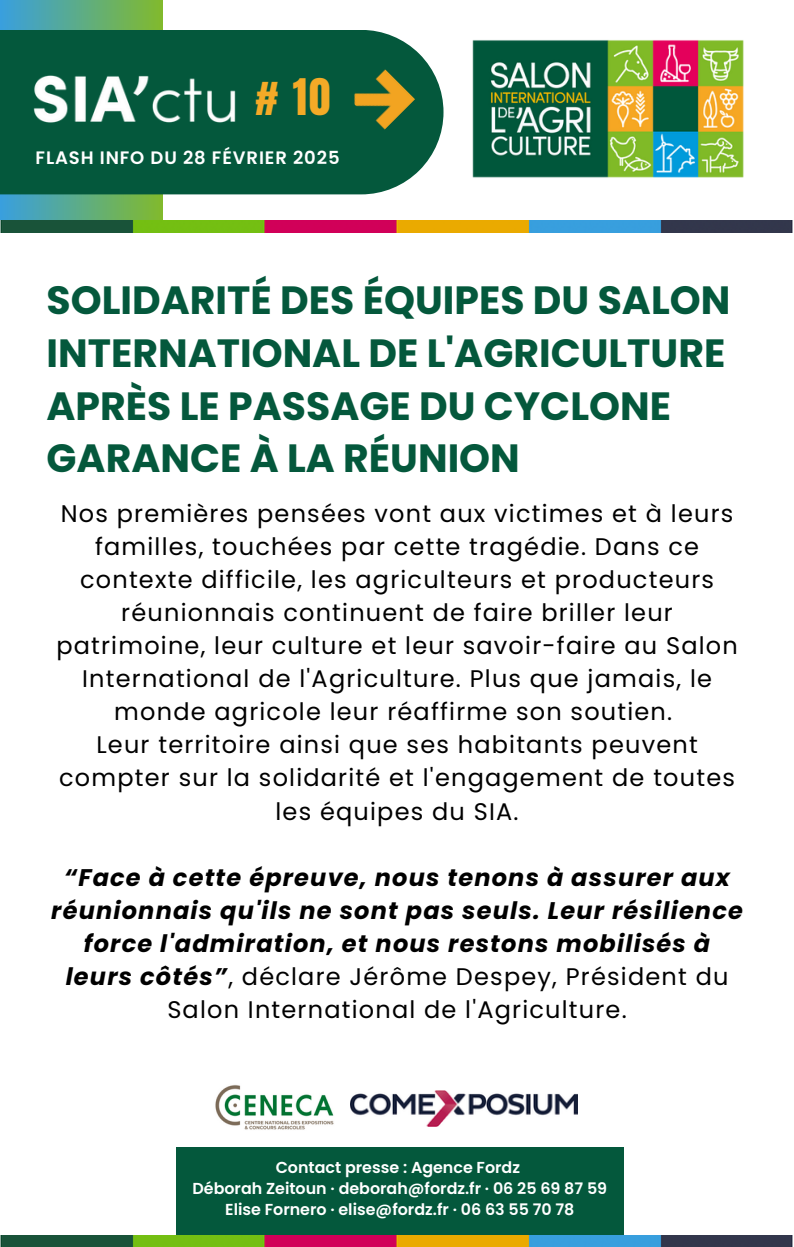
<style>
.page{position:relative;width:794px;height:1247px;background:#fff}
.page>*{position:absolute;margin:0;border:0;box-sizing:border-box;transform-origin:0 0}
.t1{font:42.8px "Anton";color:#f4aa27}
.t2{font:700 39.4px/52.4px "Poppins";color:#04583c}
.t3{font:24px/33px "Poppins";letter-spacing:.05em;color:#000;text-align:center}
.t4{font:italic 700 24px/33px "Poppins";letter-spacing:.05em;color:#000;text-align:center}
.t5{font:600 18px "Poppins";letter-spacing:.05em;color:#fff}
.t6{font:600 15.8px "Poppins";color:#fff}
.s1{font-weight:400;font-style:normal}
</style>
<div class="page">
<svg style="left:0;top:0;width:162px;height:221px;background:#5baa84"></svg>
<img style="left:472px;top:40px;width:272px;height:138px">
<div style="left:176px;top:1146px;width:447px;height:93px;background:#04583c"></div>
<img style="left:0;top:1235px;width:793px;height:11px">
<img style="left:0;top:221px;width:793px;height:12px">
<div style="left:0;top:30px;width:443px;height:164px;background:#04583c"></div>
<img style="left:349px;top:66px;width:66px;height:66px">
<img style="left:26px;top:66px;width:217px;height:65px">
<img style="left:350px;top:1090px;width:227px;height:36px">
<img style="left:215px;top:1085px;width:119px;height:45px">
<p class="t1" style="left:255px;top:66px;width:77px"># 10</p>
<p class="t5" style="left:36px;top:145px;width:305px">FLASH INFO DU 28 FÉVRIER 2025</p>
<h2 class="t2" style="left:47px;top:274px;width:685px">SOLIDARITÉ DES ÉQUIPES DU SALON<br>INTERNATIONAL DE L'AGRICULTURE<br>APRÈS LE PASSAGE DU CYCLONE<br>GARANCE À LA RÉUNION</h2>
<h1 class="t3" style="left:56px;top:497px;width:683px">Nos premières pensées vont aux victimes et à leurs familles, touchées par cette tragédie. Dans ce contexte difficile, les agriculteurs et producteurs réunionnais continuent de faire briller leur patrimoine, leur culture et leur savoir-faire au Salon International de l'Agriculture. Plus que jamais, le monde agricole leur réaffirme son soutien.<br>Leur territoire ainsi que ses habitants peuvent compter sur la solidarité et l'engagement de toutes les équipes du SIA.</h1>
<h3 class="t4" style="left:51px;top:860px;width:693px">“Face à cette épreuve, nous tenons à assurer aux réunionnais qu'ils ne sont pas seuls. Leur résilience force l'admiration, et nous restons mobilisés à leurs côtés”<span class="s1">, déclare Jérôme Despey, Président du Salon International de l'Agriculture.</span></h3>
<p class="t6" style="left:276px;top:1156px;width:246px">Contact presse : Agence Fordz</p>
<h4 class="t6" style="left:192px;top:1177px;width:416px">Déborah Zeitoun · deborah@fordz.fr · 06 25 69 87 59</h4>
<p class="t6" style="left:225px;top:1198px;width:351px">Elise Fornero · elise@fordz.fr · 06 63 55 70 78</p>
</div>
